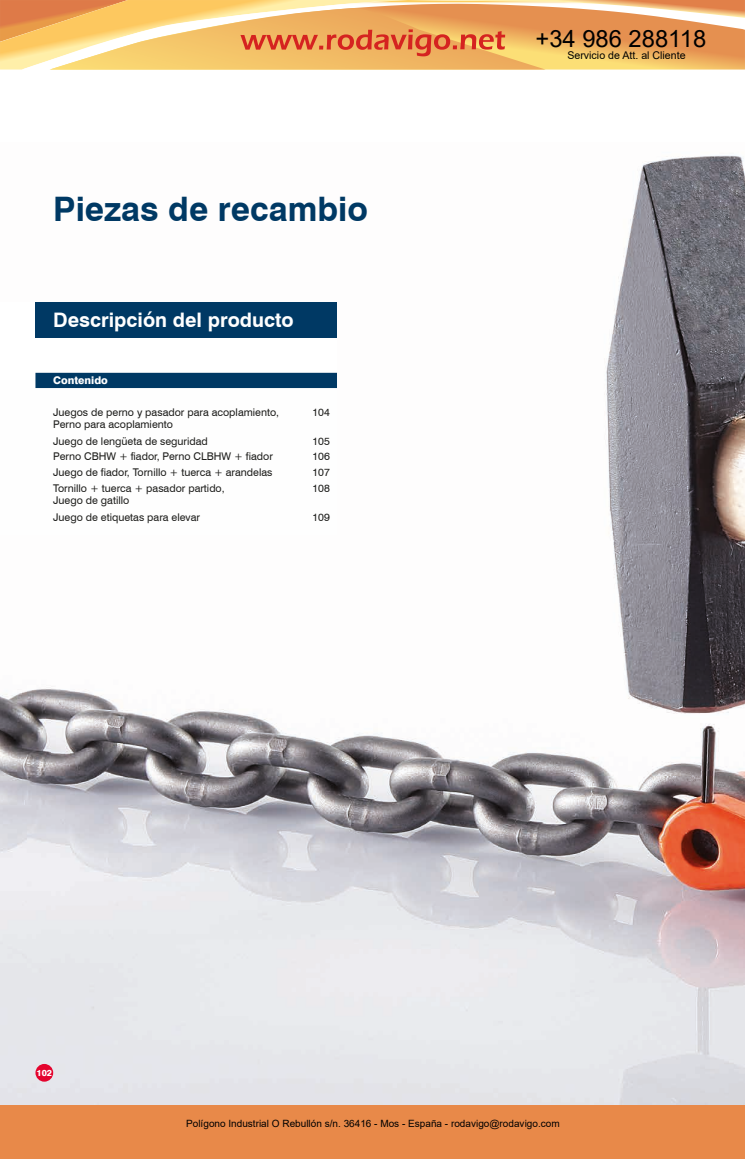
<style>
.page{position:relative;width:745px;height:1159px;background:#fff}
.page>*{position:absolute;margin:0;border:0;box-sizing:border-box;transform-origin:0 0}
.t1{font:700 33.75px "Swiss 721 BT";color:#003964}
.t2{font:23.75px "Arial";color:#000}
.t3{font:700 20px "Swiss 721 BT";color:#fff}
.t4{font:10.62px/12.5px "Swiss 721 BT";color:#1d1d1b}
.t5{font:10.62px "Arial";color:#000}
.t6{font:800 10.62px "Swiss 721 BT";color:#fff}
.t7{font:10px "Arial";color:#000}
.t8{font:800 8.75px "Swiss 721 BT";color:#fff}
</style>
<div class="page">
<img style="left:0;top:155px;width:744px;height:950px">
<div style="left:0;top:302px;width:337px;height:266px;background:#fff"></div>
<div style="left:35px;top:1064px;width:18px;height:17px;background:#e4042e;border-radius:50%"></div>
<div style="left:35px;top:302px;width:302px;height:35px;background:#003964"></div>
<div style="left:35px;top:373px;width:302px;height:15px;background:#003964"></div>
<div style="left:0;top:1105px;width:744px;height:54px;background:#e88949"></div>
<svg style="left:0;top:0;width:744px;height:70px;background:#f0b66e"></svg>
<h2 class="t2" style="left:535px;top:22px;width:172px">+34 986 288118</h2>
<h1 class="t1" style="left:53px;top:189px;width:316px">Piezas de recambio</h1>
<h3 class="t3" style="left:53px;top:308px;width:242px">Descripción del producto</h3>
<p class="t6" style="left:53px;top:374px;width:56px">Contenido</p>
<p class="t4" style="left:53px;top:405px;width:227px">Juegos de perno y pasador para acoplamiento,<br>Perno para acoplamiento</p>
<p class="t4" style="left:312px;top:405px;width:19px">104</p>
<p class="t4" style="left:53px;top:435px;width:156px">Juego de lengüeta de seguridad</p>
<p class="t4" style="left:312px;top:435px;width:19px">105</p>
<p class="t4" style="left:53px;top:450px;width:221px">Perno CBHW + fiador, Perno CLBHW + fiador</p>
<p class="t4" style="left:312px;top:450px;width:19px">106</p>
<p class="t4" style="left:53px;top:465px;width:221px">Juego de fiador, Tornillo + tuerca + arandelas</p>
<p class="t4" style="left:312px;top:465px;width:19px">107</p>
<p class="t4" style="left:53px;top:482px;width:173px">Tornillo + tuerca + pasador partido,<br>Juego de gatillo</p>
<p class="t4" style="left:312px;top:482px;width:19px">108</p>
<p class="t4" style="left:53px;top:511px;width:148px">Juego de etiquetas para elevar</p>
<p class="t4" style="left:312px;top:511px;width:19px">109</p>
<p class="t5" style="left:567px;top:48px;width:120px">Servicio de Att. al Cliente</p>
<p class="t8" style="left:37px;top:1067px;width:17px">102</p>
<p class="t7" style="left:186px;top:1117px;width:375px">Polígono Industrial O Rebullón s/n. 36416 - Mos - España - rodavigo@rodavigo.com</p>
</div>
